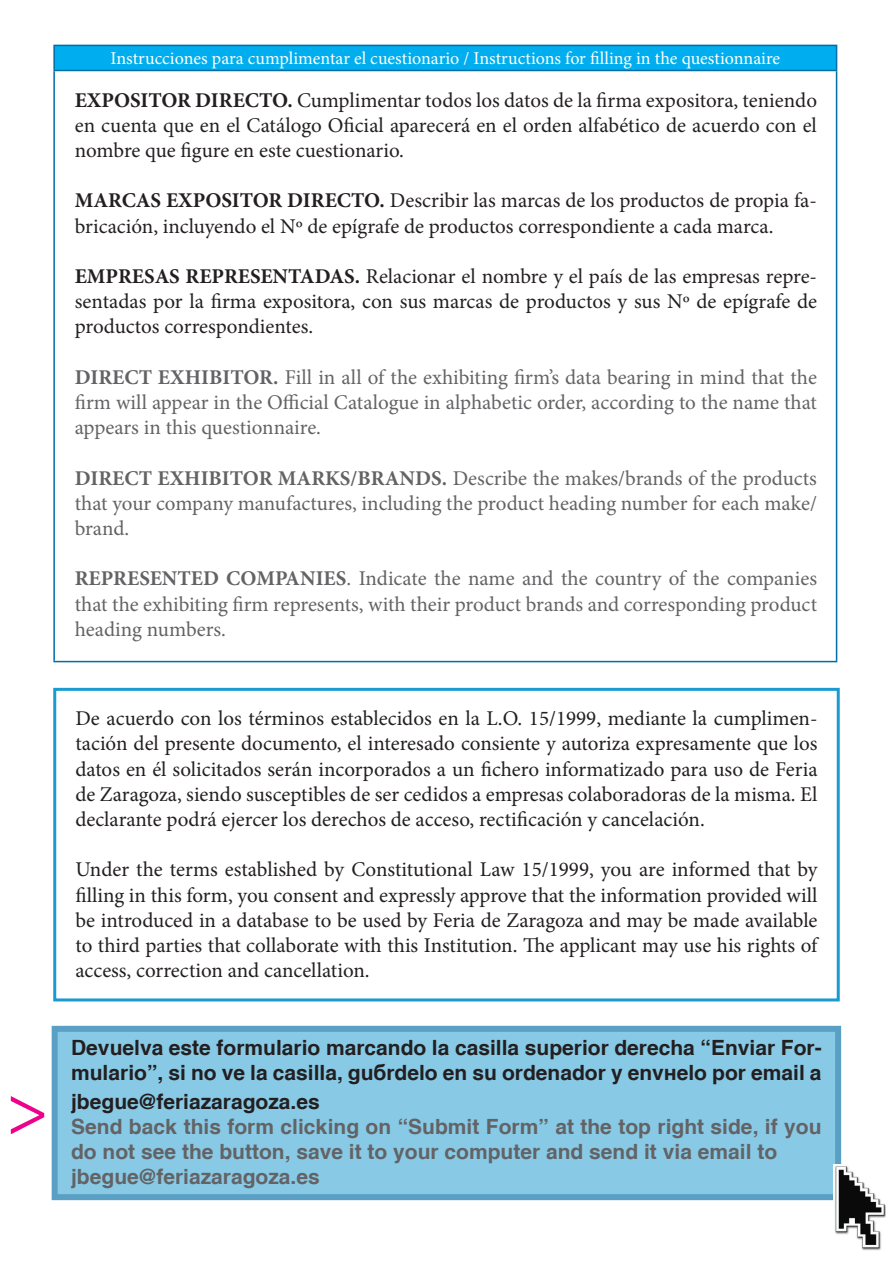
<style>
.page{position:relative;width:893px;height:1263px;background:#fff}
.page>*{position:absolute;margin:0;border:0;box-sizing:border-box;transform-origin:0 0}
.t1{font:72px "Myriad Pro";color:#ed028c}
.t2{font:21px/25.2px "Minion Pro";color:#231f20;text-align:justify}
.t3{font:21px/25.2px "Minion Pro";letter-spacing:-.005em;color:#636366;text-align:justify}
.t4{font:700 21px/25.2px "Helvetica cyr";color:#231f20}
.t5{font:700 21px/25.2px "Helvetica cyr";color:#636366}
.t6{font:18px "Minion Pro";color:#fff}
.s1{font-weight:700}
</style>
<div class="page">
<div style="left:53px;top:688px;width:787px;height:313px;border:3px solid #199bd0"></div>
<div style="left:54px;top:45px;width:783px;height:25px;background:#00aeef"></div>
<hr style="left:53px;top:45px;width:784px;height:1px;background:#006da5">
<hr style="left:53px;top:46px;width:2px;height:24px;background:#006da5">
<svg style="left:836px;top:46px;width:1px;height:24px"></svg>
<hr style="left:53px;top:70px;width:784px;height:1px;background:#006da5">
<hr style="left:53px;top:71px;width:2px;height:590px;background:#006da5">
<hr style="left:836px;top:71px;width:1px;height:590px;background:#006da5">
<hr style="left:53px;top:661px;width:784px;height:1px;background:#006da5">
<svg style="left:52px;top:1026px;width:789px;height:174px;background:#84c6e3"></svg>
<img style="left:833px;top:1164px;width:53px;height:86px">
<p class="t6" style="left:111px;top:47px;width:671px">Instrucciones para cumplimentar el cuestionario / Instructions for filling in the questionnaire</p>
<p class="t2" style="left:75px;top:87px;width:744px"><span class="s1">EXPOSITOR DIRECTO.</span> Cumplimentar todos los datos de la firma expositora, teniendo en cuenta que en el Catálogo Oficial aparecerá en el orden alfabético de acuerdo con el nombre que figure en este cuestionario.</p>
<p class="t2" style="left:75px;top:188px;width:744px"><span class="s1">MARCAS EXPOSITOR DIRECTO.</span> Describir las marcas de los productos de propia fa&shy;bricación, incluyendo el Nº de epígrafe de productos correspondiente a cada marca.</p>
<p class="t2" style="left:75px;top:264px;width:744px"><span class="s1">EMPRESAS REPRESENTADAS.</span> Relacionar el nombre y el país de las empresas repre&shy;sentadas por la firma expositora, con sus marcas de productos y sus Nº de epígrafe de productos correspondientes.</p>
<p class="t3" style="left:75px;top:364px;width:744px"><span class="s1">DIRECT EXHIBITOR.</span> Fill in all of the exhibiting firm’s data bearing in mind that the firm will appear in the Official Catalogue in alphabetic order, according to the name that appears in this questionnaire.</p>
<p class="t3" style="left:75px;top:465px;width:744px"><span class="s1">DIRECT EXHIBITOR MARKS/BRANDS.</span> Describe the makes/brands of the products that your company manufactures, including the product heading number for each make/ brand.</p>
<p class="t3" style="left:75px;top:566px;width:744px"><span class="s1">REPRESENTED COMPANIES</span>. Indicate the name and the country of the companies that the exhibiting firm represents, with their product brands and corresponding product heading numbers.</p>
<h1 class="t1" style="left:6px;top:1066px;width:44px">&gt;</h1>
<p class="t2" style="left:75px;top:706px;width:744px">De acuerdo con los términos establecidos en la L.O. 15/1999, mediante la cumplimen&shy;tación del presente documento, el interesado consiente y autoriza expresamente que los datos en él solicitados serán incorporados a un fichero informatizado para uso de Feria de Zaragoza, siendo susceptibles de ser cedidos a empresas colaboradoras de la misma. El declarante podrá ejercer los derechos de acceso, rectificación y cancelación.</p>
<p class="t2" style="left:75px;top:857px;width:744px">Under the terms established by Constitutional Law 15/1999, you are informed that by filling in this form, you consent and expressly approve that the information provided will be introduced in a database to be used by Feria de Zaragoza and may be made available to third parties that collaborate with this Institution. The applicant may use his rights of access, correction and cancellation.</p>
<p class="t4" style="left:71px;top:1035px;width:752px">Devuelva este formulario marcando la casilla superior derecha “Enviar For&shy;mulario”, si no ve la casilla, guárdelo en su ordenador y envíelo por email a</p>
<p class="t4" style="left:71px;top:1089px;width:250px">jbegue@feriazaragoza.es</p>
<p class="t5" style="left:71px;top:1114px;width:752px">Send back this form clicking on “Submit Form” at the top right side, if you do not see the button, save it to your computer and send it via email to jbegue@feriazaragoza.es</p>
</div>
